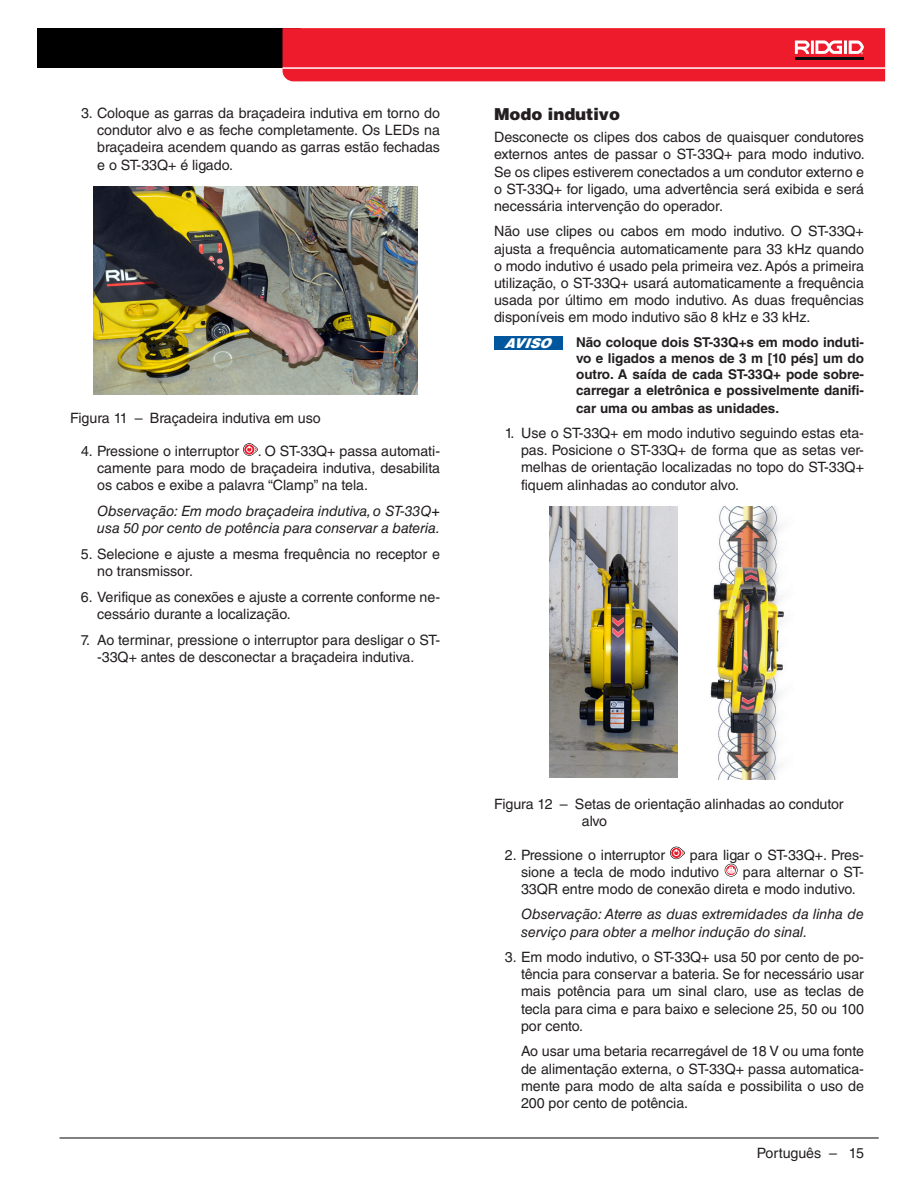
<style>
.page{position:relative;width:918px;height:1188px;background:#fff}
.page>*{position:absolute;margin:0;border:0;box-sizing:border-box;transform-origin:0 0}
.t1{font:900 16.5px "Helvetica LT Std";letter-spacing:-.005em;color:#231f20}
.t2{font:14.25px/17.1px "Helvetica LT Std";letter-spacing:-.005em;color:#231f20;text-align:justify}
.t3{font:italic 14.25px/17.1px "Helvetica LT Std";letter-spacing:-.005em;color:#231f20}
.t4{font:700 13.5px/16.5px "Helvetica LT Std";letter-spacing:-.005em;color:#231f20;text-align:justify}
.t5{font:italic 900 13.5px "Helvetica LT Std";color:#fff}
</style>
<div class="page">
<div style="left:38px;top:28px;width:263px;height:40px;background:#000"></div>
<hr style="left:282px;top:67px;width:603px;height:2px;background:#fff">
<hr style="left:60px;top:1137px;width:819px;height:2px;background:#231f20">
<svg style="left:283px;top:28px;width:602px;height:53px;background:#ee2535"></svg>
<hr style="left:795px;top:57px;width:69px;height:3px;background:#0a0b0c">
<img style="left:93px;top:186px;width:324px;height:209px">
<svg style="left:243px;top:443px;width:15px;height:13px"></svg>
<div style="left:494px;top:336px;width:69px;height:14px;background:#00579d"></div>
<img style="left:550px;top:506px;width:128px;height:272px">
<img style="left:710px;top:507px;width:74px;height:272px">
<svg style="left:670px;top:847px;width:15px;height:13px"></svg>
<div style="left:725px;top:864px;width:13px;height:13px;border:2px solid #000;border-radius:50%"></div>
<div style="left:725px;top:864px;width:12px;height:12px;border:1px solid #fff;border-radius:50%"></div>
<div style="left:727px;top:869px;width:8px;height:5px;border:1px solid #fff;border-radius:50%"></div>
<svg style="left:727px;top:867px;width:8px;height:5px"></svg>
<p class="t2" style="left:97px;top:105px;width:344px;text-indent:-16px">3. Coloque as garras da braçadeira indutiva em torno do condutor alvo e as feche completamente. Os LEDs na braçadeira acendem quando as garras estão fechadas e o ST-33Q+ é ligado.</p>
<p class="t2" style="left:70px;top:409px;width:252px">Figura 11 – Braçadeira indutiva em uso</p>
<p class="t2" style="left:81px;top:443px;width:160px">4. Pressione o interruptor</p>
<p class="t2" style="left:97px;top:443px;width:344px;text-indent:161px">. O ST-33Q+ passa automati&shy;camente para modo de braçadeira indutiva, desabilita os cabos e exibe a palavra “Clamp” na tela.</p>
<p class="t3" style="left:97px;top:503px;width:344px">Observação: Em modo braçadeira indutiva, o ST-33Q+ usa 50 por cento de potência para conservar a bateria.</p>
<p class="t2" style="left:97px;top:545px;width:344px;text-indent:-16px">5. Selecione e ajuste a mesma frequência no receptor e no transmissor.</p>
<p class="t2" style="left:97px;top:588px;width:344px;text-indent:-16px">6. Verifique as conexões e ajuste a corrente conforme ne&shy;cessário durante a localização.</p>
<p class="t2" style="left:97px;top:631px;width:344px;text-indent:-16px">7. Ao terminar, pressione o interruptor para desligar o ST--33Q+ antes de desconectar a braçadeira indutiva.</p>
<p class="t1" style="left:494px;top:103px;width:127px">Modo indutivo</p>
<p class="t2" style="left:494px;top:129px;width:371px">Desconecte os clipes dos cabos de quaisquer condutores externos antes de passar o ST-33Q+ para modo indutivo.<br>Se os clipes estiverem conectados a um condutor externo e o ST-33Q+ for ligado, uma advertência será exibida e será necessária intervenção do operador.</p>
<p class="t2" style="left:494px;top:223px;width:371px">Não use clipes ou cabos em modo indutivo. O ST-33Q+ ajusta a frequência automaticamente para 33 kHz quando o modo indutivo é usado pela primeira vez. Após a primeira utilização, o ST-33Q+ usará automaticamente a frequência usada por último em modo indutivo. As duas frequências disponíveis em modo indutivo são 8 kHz e 33 kHz.</p>
<p class="t5" style="left:504px;top:335px;width:48px">AVISO</p>
<p class="t4" style="left:576px;top:334px;width:289px">Não coloque dois ST-33Q+s em modo induti&shy;vo e ligados a menos de 3 m [10 pés] um do outro. A saída de cada ST-33Q+ pode sobre&shy;carregar a eletrônica e possivelmente danifi&shy;car uma ou ambas as unidades.</p>
<p class="t2" style="left:521px;top:425px;width:344px;text-indent:-16px">1. Use o ST-33Q+ em modo indutivo seguindo estas eta&shy;pas. Posicione o ST-33Q+ de forma que as setas ver&shy;melhas de orientação localizadas no topo do ST-33Q+ fiquem alinhadas ao condutor alvo.</p>
<p class="t2" style="left:582px;top:795px;width:263px;text-indent:-88px">Figura 12 – Setas de orientação alinhadas ao condutor alvo</p>
<p class="t2" style="left:505px;top:846px;width:162px">2. Pressione o interruptor</p>
<p class="t2" style="left:521px;top:846px;width:344px;text-indent:169px">para ligar o ST-33Q+. Pres&shy;sione a tecla de modo indutivo</p>
<p class="t2" style="left:521px;top:863px;width:344px;text-indent:222px">para alternar o ST-<br>33QR entre modo de conexão direta e modo indutivo.</p>
<p class="t3" style="left:521px;top:906px;width:344px">Observação: Aterre as duas extremidades da linha de serviço para obter a melhor indução do sinal.</p>
<p class="t2" style="left:521px;top:949px;width:344px;text-indent:-16px">3. Em modo indutivo, o ST-33Q+ usa 50 por cento de po&shy;tência para conservar a bateria. Se for necessário usar mais potência para um sinal claro, use as teclas de tecla para cima e para baixo e selecione 25, 50 ou 100 por cento.</p>
<p class="t2" style="left:521px;top:1043px;width:344px">Ao usar uma betaria recarregável de 18 V ou uma fonte de alimentação externa, o ST-33Q+ passa automatica&shy;mente para modo de alta saída e possibilita o uso de 200 por cento de potência.</p>
<p class="t2" style="left:757px;top:1144px;width:109px">Português – 15</p>
</div>
